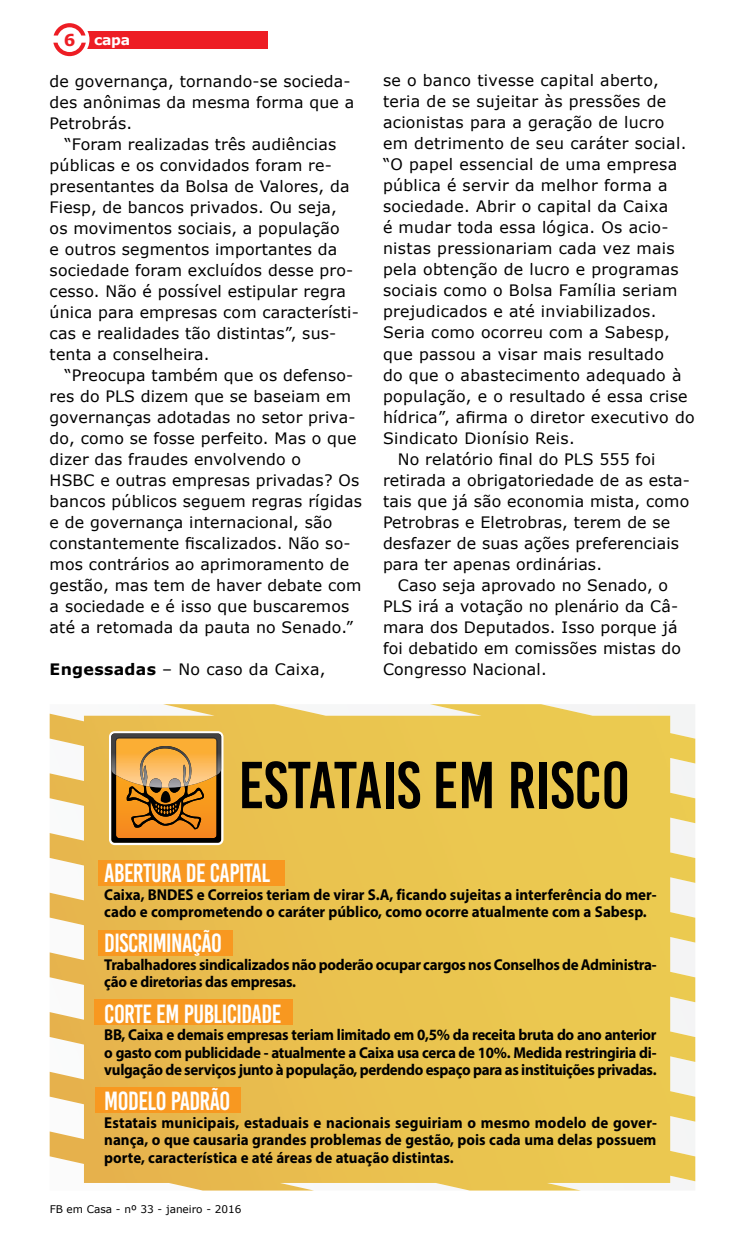
<style>
.page{position:relative;width:745px;height:1241px;background:#fff}
.page>*{position:absolute;margin:0;border:0;box-sizing:border-box;transform-origin:0 0}
.t1{font:66.15px "Bebas Kai";color:#000}
.t2{font:26.25px "Bebas Kai";letter-spacing:-.02em;color:#fff;scale:.95 1}
.t3{font:15.75px/21px "Verdana";letter-spacing:.01em;color:#000}
.t4{font:700 15.75px/17.5px "Myriad Pro";letter-spacing:-.01em;color:#000;scale:.95 1}
.t5{font:700 14px "Verdana";color:#fff}
.t6{font:10.5px "Verdana";color:#000}
.s1{font-size:16.45px;color:#ed1d24}
.s2{font-weight:700}
</style>
<div class="page">
<div style="left:69px;top:31px;width:199px;height:17px;background:#ed1d24"></div>
<div style="left:50px;top:20px;width:39px;height:40px;background:#fff;border-radius:50%"></div>
<svg style="left:54px;top:23px;width:31px;height:13px"></svg>
<svg style="left:53px;top:43px;width:33px;height:13px"></svg>
<img style="left:50px;top:704px;width:644px;height:486px">
<svg style="left:109px;top:731px;width:114px;height:114px"></svg>
<img style="left:139px;top:746px;width:53px;height:40px">
<div style="left:98px;top:930px;width:134px;height:25px;background:#f89820"></div>
<div style="left:94px;top:999px;width:198px;height:25px;background:#f89820"></div>
<div style="left:95px;top:1087px;width:145px;height:25px;background:#f89820"></div>
<div style="left:98px;top:860px;width:186px;height:25px;background:#f89820"></div>
<p class="t5" style="left:64px;top:31px;width:68px"><span class="s1">6</span> capa</p>
<p class="t3" style="left:50px;top:70px;width:306px">de governança, tornando-se socieda&shy;des anônimas da mesma forma que a<br>Petrobrás.</p>
<p class="t3" style="left:50px;top:133px;width:310px;text-indent:15px">“Foram realizadas três audiências públicas e os convidados foram re&shy;presentantes da Bolsa de Valores, da Fiesp, de bancos privados. Ou seja, os movimentos sociais, a população<br>e outros segmentos importantes da sociedade foram excluídos desse pro&shy;cesso. Não é possível estipular regra única para empresas com característi&shy;cas e realidades tão distintas”, sus&shy;tenta a conselheira.</p>
<p class="t3" style="left:50px;top:364px;width:313px;text-indent:15px">“Preocupa também que os defenso&shy;res do PLS dizem que se baseiam em governanças adotadas no setor priva&shy;do, como se fosse perfeito. Mas o que dizer das fraudes envolvendo o<br>HSBC e outras empresas privadas? Os bancos públicos seguem regras rígidas e de governança internacional, são constantemente fiscalizados. Não so&shy;mos contrários ao aprimoramento de gestão, mas tem de haver debate com a sociedade e é isso que buscaremos até a retomada da pauta no Senado.”</p>
<p class="t3" style="left:50px;top:658px;width:277px"><span class="s2">Engessadas</span> – No caso da Caixa,</p>
<p class="t3" style="left:383px;top:70px;width:277px">se o banco tivesse capital aberto,</p>
<p class="t3" style="left:383px;top:91px;width:284px">teria de se sujeitar às pressões de</p>
<p class="t3" style="left:383px;top:112px;width:282px">acionistas para a geração de lucro</p>
<p class="t3" style="left:383px;top:133px;width:305px">em detrimento de seu caráter social.</p>
<p class="t3" style="left:383px;top:154px;width:295px">“O papel essencial de uma empresa</p>
<p class="t3" style="left:383px;top:175px;width:286px">pública é servir da melhor forma a</p>
<p class="t3" style="left:383px;top:196px;width:286px">sociedade. Abrir o capital da Caixa</p>
<p class="t3" style="left:383px;top:217px;width:287px">é mudar toda essa lógica. Os acio-</p>
<p class="t3" style="left:383px;top:238px;width:293px">nistas pressionariam cada vez mais</p>
<p class="t3" style="left:383px;top:259px;width:297px">pela obtenção de lucro e programas</p>
<p class="t3" style="left:383px;top:280px;width:296px">sociais como o Bolsa Família seriam</p>
<p class="t3" style="left:383px;top:301px;width:275px">prejudicados e até inviabilizados.</p>
<p class="t3" style="left:383px;top:322px;width:288px">Seria como ocorreu com a Sabesp,</p>
<p class="t3" style="left:383px;top:343px;width:282px">que passou a visar mais resultado</p>
<p class="t3" style="left:383px;top:364px;width:300px">do que o abastecimento adequado à</p>
<p class="t3" style="left:383px;top:385px;width:306px">população, e o resultado é essa crise</p>
<p class="t3" style="left:383px;top:406px;width:313px">hídrica”, afirma o diretor executivo do</p>
<p class="t3" style="left:383px;top:427px;width:193px">Sindicato Dionísio Reis.</p>
<p class="t3" style="left:397px;top:448px;width:259px">No relatório final do PLS 555 foi</p>
<p class="t3" style="left:383px;top:469px;width:308px">retirada a obrigatoriedade de as esta-</p>
<p class="t3" style="left:383px;top:490px;width:307px">tais que já são economia mista, como</p>
<p class="t3" style="left:383px;top:511px;width:288px">Petrobras e Eletrobras, terem de se</p>
<p class="t3" style="left:383px;top:532px;width:297px">desfazer de suas ações preferenciais</p>
<p class="t3" style="left:383px;top:553px;width:220px">para ter apenas ordinárias.</p>
<p class="t3" style="left:397px;top:574px;width:271px">Caso seja aprovado no Senado, o</p>
<p class="t3" style="left:383px;top:595px;width:296px">PLS irá a votação no plenário da Câ-</p>
<p class="t3" style="left:383px;top:616px;width:296px">mara dos Deputados. Isso porque já</p>
<p class="t3" style="left:383px;top:637px;width:299px">foi debatido em comissões mistas do</p>
<p class="t3" style="left:383px;top:658px;width:165px">Congresso Nacional.</p>
<h1 class="t1" style="left:238px;top:749px;width:393px">ESTATAIS EM RISCO</h1>
<h2 class="t2" style="left:104px;top:859px;width:176px">ABERTURA DE CAPITAL</h2>
<p class="t4" style="left:104px;top:885px;width:582px">Caixa, BNDES e Correios teriam de virar S.A, ficando sujeitas a interferência do mer&shy;cado e comprometendo o caráter público, como ocorre atualmente com a Sabesp.</p>
<h2 class="t2" style="left:104px;top:929px;width:125px">DISCRIMINAÇÃO</h2>
<p class="t4" style="left:104px;top:955px;width:582px">Trabalhadores sindicalizados não poderão ocupar cargos nos Conselhos de Administra&shy;ção e diretorias das empresas.</p>
<h2 class="t2" style="left:104px;top:999px;width:188px">CORTE EM PUBLICIDADE</h2>
<p class="t4" style="left:104px;top:1025px;width:582px;text-align:justify">BB, Caixa e demais empresas teriam limitado em 0,5% da receita bruta do ano anterior o gasto com publicidade - atualmente a Caixa usa cerca de 10%. Medida restringiria di&shy;vulgação de serviços junto à população, perdendo espaço para as instituições privadas.</p>
<h2 class="t2" style="left:104px;top:1086px;width:134px">MODELO PADRÃO</h2>
<p class="t4" style="left:104px;top:1112px;width:583px;text-align:justify">Estatais municipais, estaduais e nacionais seguiriam o mesmo modelo de gover&shy;nança, o que causaria grandes problemas de gestão, pois cada uma delas possuem porte, característica e até áreas de atuação distintas.</p>
<p class="t6" style="left:50px;top:1202px;width:193px">FB em Casa - nº 33 - janeiro - 2016</p>
</div>
